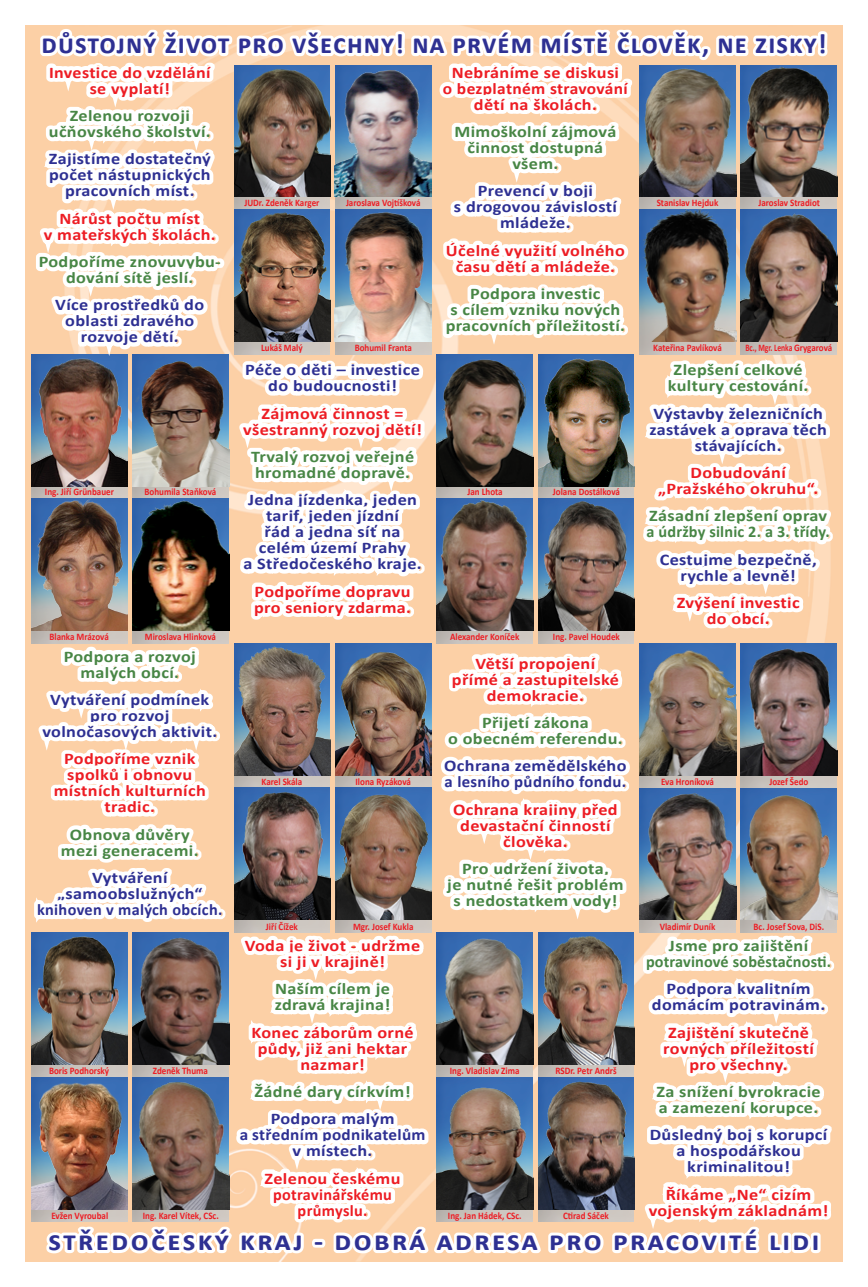
<style>
.page{position:relative;width:868px;height:1287px;background:#fff}
.page>*{position:absolute;margin:0;border:0;box-sizing:border-box;transform-origin:0 0}
.t1{font:700 28px "Calibri";letter-spacing:.04em;color:#2e3092}
.t2{font:700 28px "Calibri";letter-spacing:.08em;color:#2e3092;scale:1.06 1}
.t3{font:700 16.2px/16px "Calibri";letter-spacing:.01em;color:#2e3092;text-align:center;scale:1.12 1}
.t4{font:700 16.2px/16px "Calibri";letter-spacing:.02em;color:#ed1d24;text-align:center;scale:1.12 1}
.t5{font:700 16.2px/16px "Calibri";letter-spacing:.015em;color:#488645;text-align:center;scale:1.12 1}
.t6{font:700 16.2px/16px "Calibri";letter-spacing:.02em;color:#ed1d24;text-align:center;scale:1.1 1}
.t7{font:700 10px "Calibri";color:#ed1d24;scale:.9 1}
.t8{font:700 10px "Calibri";color:#ed1d24;scale:.75 1}
</style>
<div class="page">
<img style="left:28px;top:25px;width:813px;height:1237px">
<h1 class="t1" style="left:41px;top:26px;width:786px">důstojný život pro všechny! na prvém místě člověk, ne zisky!</h1>
<p class="t6" style="left:49px;top:64px;width:148px">Investice do vzdělání se vyplatí!</p>
<p class="t5" style="left:49px;top:108px;width:146px">Zelenou rozvoji učňovského školství.</p>
<p class="t3" style="left:49px;top:151px;width:146px">Zajistíme dostatečný počet nástupnických pracovních míst.</p>
<p class="t4" style="left:44px;top:210px;width:155px">Nárůst počtu míst<br>v mateřských školách.</p>
<p class="t5" style="left:39px;top:254px;width:164px">Podpoříme znovuvybu&shy;dování sítě jeslí.</p>
<p class="t3" style="left:55px;top:297px;width:134px">Více prostředků do oblasti zdravého rozvoje dětí.</p>
<p class="t4" style="left:443px;top:64px;width:167px">Nebráníme se diskusi<br>o bezplatném stravování dětí na školách.</p>
<p class="t5" style="left:454px;top:124px;width:146px">Mimoškolní zájmová činnost dostupná všem.</p>
<p class="t3" style="left:454px;top:183px;width:147px">Prevencí v boji<br>s drogovou závislostí mládeže.</p>
<p class="t4" style="left:446px;top:242px;width:161px">Účelné využití volného času dětí a mládeže.</p>
<p class="t5" style="left:445px;top:286px;width:162px">Podpora investic<br>s cílem vzniku nových pracovních příležitostí.</p>
<p class="t7" style="left:244px;top:197px;width:85px">JUDr. Zdeněk Karger</p>
<p class="t7" style="left:346px;top:197px;width:84px">Jaroslava Vojtíšková</p>
<p class="t7" style="left:656px;top:197px;width:70px">Stanislav Hejduk</p>
<p class="t7" style="left:758px;top:197px;width:70px">Jaroslav Stradiot</p>
<p class="t7" style="left:261px;top:341px;width:48px">Lukáš Malý</p>
<p class="t7" style="left:354px;top:341px;width:65px">Bohumil Franta</p>
<p class="t7" style="left:653px;top:341px;width:78px">Kateřina Pavlíková</p>
<p class="t8" style="left:745px;top:341px;width:117px">Bc., Mgr. Lenka Grygarová</p>
<p class="t3" style="left:245px;top:362px;width:157px">Péče o děti – investice do budoucnosti!</p>
<p class="t4" style="left:243px;top:405px;width:161px">Zájmová činnost = všestranný rozvoj dětí!</p>
<p class="t5" style="left:251px;top:449px;width:147px;text-align:left">Trvalý rozvoj veřejné hromadné dopravě.</p>
<p class="t3" style="left:243px;top:492px;width:161px">Jedna jízdenka, jeden tarif, jeden jízdní<br>řád a jedna síť na celém území Prahy<br>a Středočeského kraje.</p>
<p class="t4" style="left:254px;top:583px;width:142px;text-align:left">Podpoříme dopravu pro seniory zdarma.</p>
<p class="t7" style="left:45px;top:486px;width:78px">Ing. Jiří Grünbauer</p>
<p class="t7" style="left:144px;top:486px;width:81px">Bohumila Staňková</p>
<p class="t7" style="left:467px;top:486px;width:41px">Jan Lhota</p>
<p class="t7" style="left:553px;top:486px;width:76px">Jolana Dostálková</p>
<p class="t7" style="left:49px;top:631px;width:67px">Blanka Mrázová</p>
<p class="t7" style="left:145px;top:631px;width:81px">Miroslava Hlinková</p>
<p class="t7" style="left:450px;top:631px;width:78px">Alexander Koníček</p>
<p class="t7" style="left:553px;top:631px;width:76px">Ing. Pavel Houdek</p>
<p class="t5" style="left:668px;top:362px;width:127px">Zlepšení celkové kultury cestování.</p>
<p class="t3" style="left:649px;top:405px;width:160px">Výstavby železničních zastávek a oprava těch stávajících.</p>
<p class="t4" style="left:658px;top:465px;width:144px">Dobudování „Pražského okruhu“.</p>
<p class="t5" style="left:646px;top:508px;width:165px;text-align:left">Zásadní zlepšení oprav a údržby silnic 2. a 3. třídy.</p>
<p class="t3" style="left:659px;top:551px;width:142px">Cestujme bezpečně, rychle a levně!</p>
<p class="t4" style="left:676px;top:595px;width:111px">Zvýšení investic do obcí.</p>
<p class="t5" style="left:64px;top:648px;width:120px">Podpora a rozvoj malých obcí.</p>
<p class="t3" style="left:42px;top:692px;width:158px">Vytváření podmínek pro rozvoj volnočasových aktivit.</p>
<p class="t4" style="left:54px;top:751px;width:137px">Podpoříme vznik spolků i obnovu místních kulturních tradic.</p>
<p class="t5" style="left:61px;top:826px;width:124px">Obnova důvěry mezi generacemi.</p>
<p class="t3" style="left:37px;top:870px;width:167px">Vytváření „samoobslužných“ knihoven v malých obcích.</p>
<p class="t4" style="left:452px;top:655px;width:151px">Větší propojení přímé a zastupitelské demokracie.</p>
<p class="t5" style="left:448px;top:714px;width:157px">Přijetí zákona<br>o obecném referendu.</p>
<p class="t3" style="left:444px;top:758px;width:164px;text-align:left">Ochrana zemědělského a lesního půdního fondu.</p>
<p class="t4" style="left:453px;top:801px;width:148px">Ochrana krajiny před devastační činností člověka.</p>
<p class="t5" style="left:447px;top:860px;width:159px">Pro udržení života,<br>je nutné řešit problém s nedostatkem vody!</p>
<p class="t7" style="left:261px;top:775px;width:47px">Karel Skála</p>
<p class="t7" style="left:355px;top:775px;width:63px">Ilona Ryzáková</p>
<p class="t7" style="left:661px;top:775px;width:60px">Eva Hroníková</p>
<p class="t7" style="left:769px;top:775px;width:45px">Jozef Šedo</p>
<p class="t7" style="left:266px;top:920px;width:37px">Jiří Čížek</p>
<p class="t7" style="left:353px;top:920px;width:69px">Mgr. Josef Kukla</p>
<p class="t7" style="left:659px;top:920px;width:63px">Vladimír Duník</p>
<p class="t7" style="left:753px;top:920px;width:80px">Bc. Josef Sova, DiS.</p>
<p class="t4" style="left:245px;top:937px;width:158px">Voda je život - udržme si ji v krajině!</p>
<p class="t5" style="left:275px;top:981px;width:105px;text-align:left">Naším cílem je zdravá krajina!</p>
<p class="t4" style="left:251px;top:1024px;width:146px">Konec záborům orné půdy, již ani hektar nazmar!</p>
<p class="t5" style="left:254px;top:1083px;width:141px">Žádné dary církvím!</p>
<p class="t3" style="left:240px;top:1111px;width:167px">Podpora malým<br>a středním podnikatelům v místech.</p>
<p class="t4" style="left:264px;top:1170px;width:123px">Zelenou českému potravinářskému průmyslu.</p>
<p class="t7" style="left:49px;top:1065px;width:68px">Boris Podhorský</p>
<p class="t7" style="left:153px;top:1065px;width:63px">Zdeněk Thuma</p>
<p class="t7" style="left:450px;top:1065px;width:79px">Ing. Vladislav Zima</p>
<p class="t7" style="left:555px;top:1065px;width:69px">RSDr. Petr Andrš</p>
<p class="t7" style="left:51px;top:1209px;width:65px">Evžen Vyroubal</p>
<p class="t7" style="left:143px;top:1209px;width:86px">Ing. Karel Vítek, CSc.</p>
<p class="t7" style="left:448px;top:1209px;width:83px">Ing. Jan Hádek, CSc.</p>
<p class="t7" style="left:563px;top:1209px;width:52px">Ctirad Sáček</p>
<p class="t5" style="left:646px;top:937px;width:167px">Jsme pro zajištění potravinové soběstačnosti.</p>
<p class="t3" style="left:652px;top:981px;width:156px">Podpora kvalitním domácím potravinám.</p>
<p class="t4" style="left:663px;top:1024px;width:136px">Zajištění skutečně rovných příležitostí pro všechny.</p>
<p class="t5" style="left:656px;top:1083px;width:148px;text-align:left">Za snížení byrokracie a zamezení korupce.</p>
<p class="t3" style="left:649px;top:1127px;width:160px">Důsledný boj s korupcí a hospodářskou kriminalitou!</p>
<p class="t4" style="left:648px;top:1186px;width:162px">Říkáme „Ne“ cizím vojenským základnám!</p>
<h1 class="t2" style="left:48px;top:1223px;width:728px">středočeský kraj - dobrá adresa pro pracovité lidi</h1>
</div>
